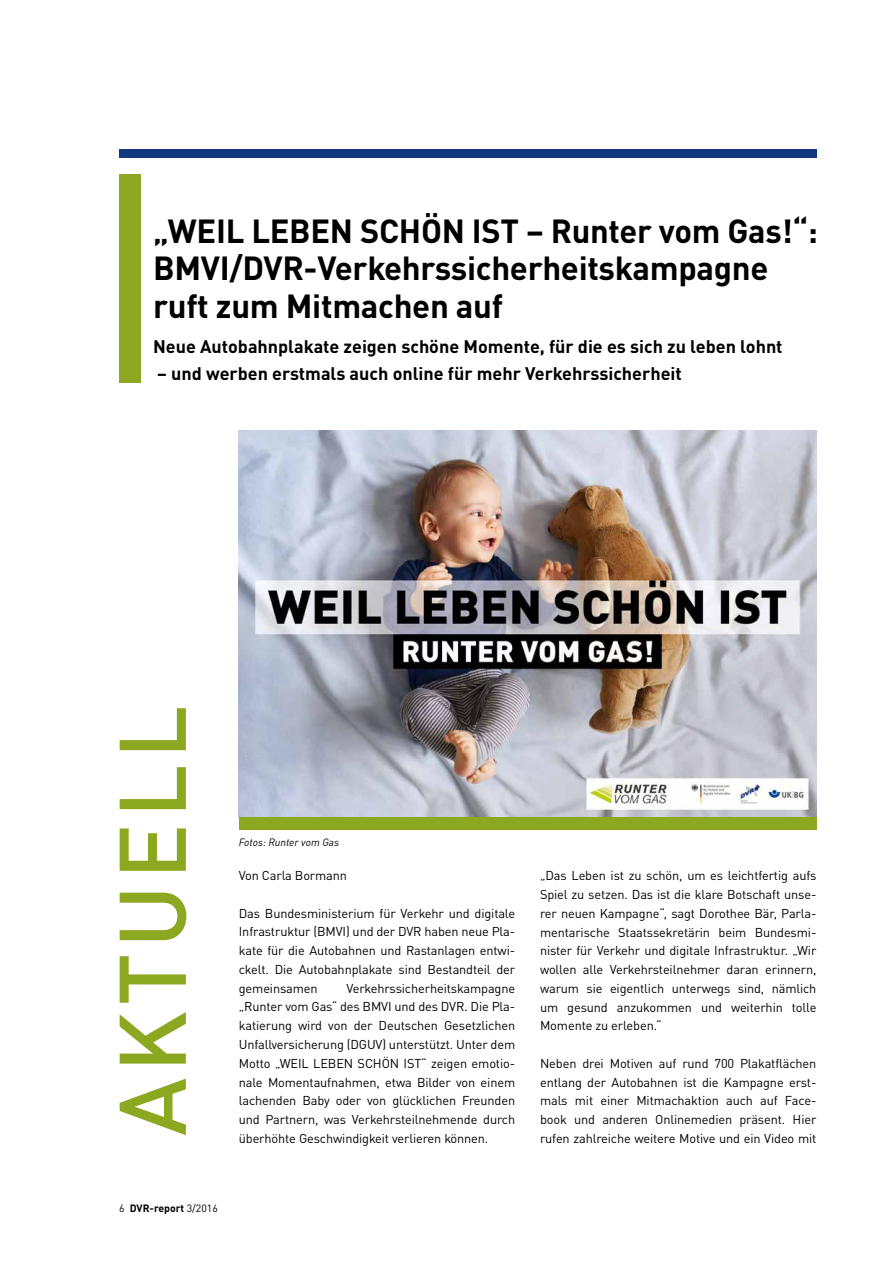
<style>
.page{position:relative;width:893px;height:1263px;background:#fff}
.page>*{position:absolute;margin:0;border:0;box-sizing:border-box;transform-origin:0 0}
.t1{font:500 93px "DINOT";letter-spacing:.06em;color:#8ba820}
.t2{font:700 33px/37.5px "DINOT";letter-spacing:-.01em;color:#000}
.t3{font:700 18px "DINOT";color:#000}
.t4{font:12.75px/18.8px "DINOT";letter-spacing:-.01em;color:#000;text-align:justify}
.t5{font:italic 10.5px "DINOT";color:#000}
.t6{font:700 10.5px "DINOT";color:#000}
.s1{font-weight:400}
</style>
<div class="page">
<div style="left:119px;top:149px;width:697px;height:8px;background:#14387f"></div>
<img style="left:239px;top:430px;width:577px;height:387px">
<div style="left:119px;top:174px;width:21px;height:209px;background:#8ba820"></div>
<div style="left:239px;top:817px;width:577px;height:13px;background:#8ba820"></div>
<h2 class="t2" style="left:153px;top:211px;width:666px">„WEIL LEBEN SCHÖN IST – Runter vom Gas!“:<br>BMVI/DVR-Verkehrssicherheitskampagne ruft zum Mitmachen auf</h2>
<h3 class="t3" style="left:153px;top:335px;width:631px">Neue Autobahnplakate zeigen schöne Momente, für die es sich zu leben lohnt</h3>
<h3 class="t3" style="left:157px;top:362px;width:526px">– und werben erstmals auch online für mehr Verkehrssicherheit</h3>
<h1 class="t1" style="left:93px;top:1136px;width:432px;rotate:-90deg">AKTUELL</h1>
<p class="t5" style="left:239px;top:836px;width:102px">Fotos: Runter vom Gas</p>
<p class="t4" style="left:239px;top:866px;width:110px">Von Carla Bormann</p>
<p class="t4" style="left:239px;top:903px;width:278px">Das Bundesministerium für Verkehr und digitale Infrastruktur (BMVI) und der DVR haben neue Pla&shy;kate für die Autobahnen und Rastanlagen entwi&shy;ckelt. Die Autobahnplakate sind Bestandteil der gemeinsamen</p>
<p class="t4" style="left:239px;top:978px;width:278px;text-indent:108px">Verkehrssicherheitskampagne „Runter vom Gas“ des BMVI und des DVR. Die Pla&shy;katierung wird von der Deutschen Gesetzlichen Unfallversicherung (DGUV) unterstützt. Unter dem Motto „WEIL LEBEN SCHÖN IST“ zeigen emotio&shy;nale Momentaufnahmen, etwa Bilder von einem lachenden Baby oder von glücklichen Freunden und Partnern, was Verkehrsteilnehmende durch überhöhte Geschwindigkeit verlieren können.</p>
<p class="t6" style="left:119px;top:1201px;width:100px"><span class="s1">6</span> DVR-report <span class="s1">3/2016</span></p>
<p class="t4" style="left:540px;top:866px;width:278px">„Das Leben ist zu schön, um es leichtfertig aufs Spiel zu setzen. Das ist die klare Botschaft unse&shy;rer neuen Kampagne“, sagt Dorothee Bär, Parla&shy;mentarische Staatssekretärin beim Bundesmi&shy;nister für Verkehr und digitale Infrastruktur. „Wir wollen alle Verkehrsteilnehmer daran erinnern, warum sie eigentlich unterwegs sind, nämlich um gesund anzukommen und weiterhin tolle Momente zu erleben.“</p>
<p class="t4" style="left:540px;top:1053px;width:278px">Neben drei Motiven auf rund 700 Plakatflächen entlang der Autobahnen ist die Kampagne erst&shy;mals mit einer Mitmachaktion auch auf Face&shy;book und anderen Onlinemedien präsent. Hier</p>
<p class="t4" style="left:540px;top:1128px;width:278px">rufen zahlreiche weitere Motive und ein Video mit</p>
</div>
